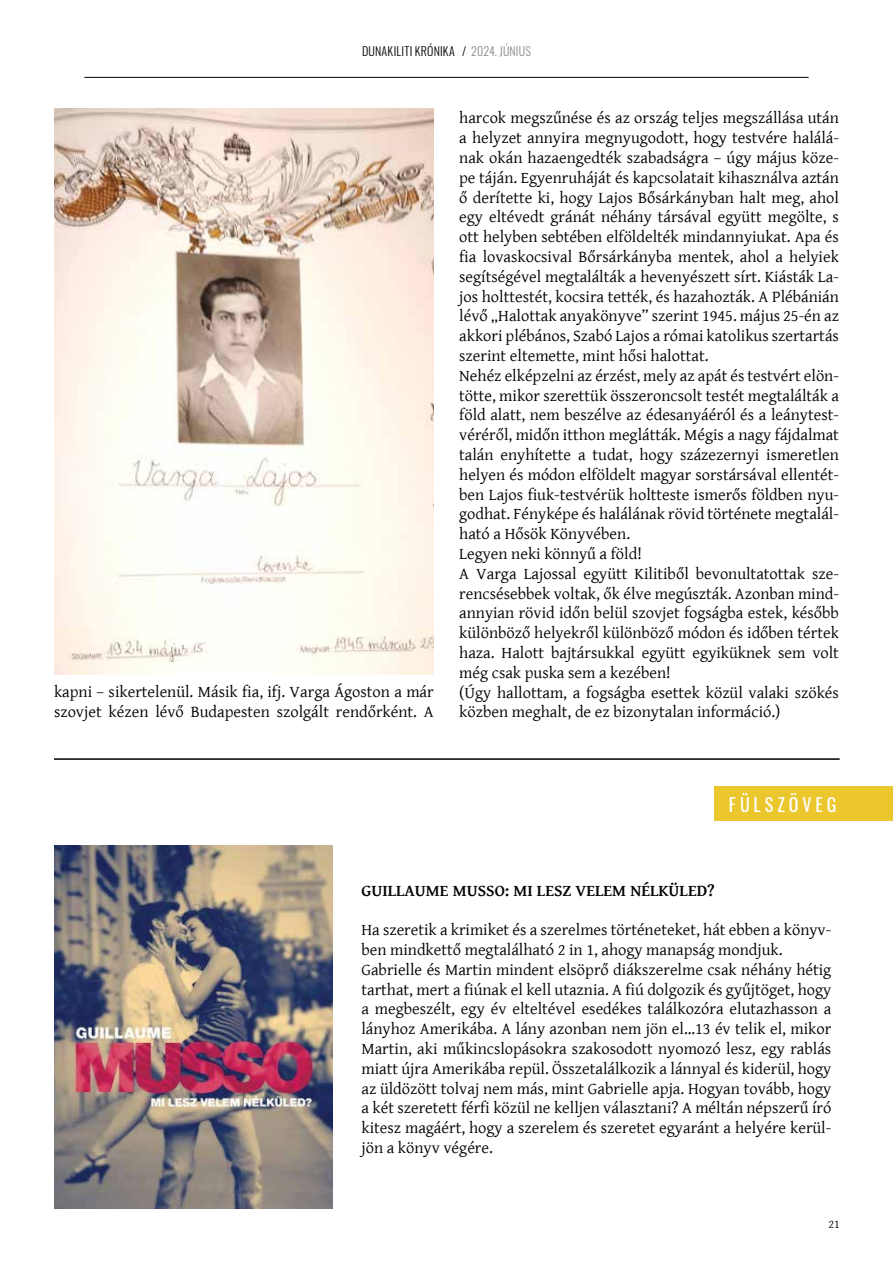
<style>
.page{position:relative;width:893px;height:1263px;background:#fff}
.page>*{position:absolute;margin:0;border:0;box-sizing:border-box;transform-origin:0 0}
.t1{font:18px "Oswald";letter-spacing:.22em;color:#fff}
.t2{font:16.5px/19.8px "Gentium Basic";color:#000}
.t3{font:700 16.5px "Gentium Basic";color:#000}
.t4{font:300 12px "Oswald";letter-spacing:.015em;color:#000}
.t5{font:12px "Gentium Basic";color:#000}
.s1{color:#878787}
</style>
<div class="page">
<hr style="left:84px;top:77px;width:725px;height:1px;background:#000">
<div style="left:714px;top:786px;width:179px;height:34px;background:#ebc62d"></div>
<img style="left:54px;top:845px;width:278px;height:364px">
<img style="left:54px;top:109px;width:380px;height:565px">
<hr style="left:54px;top:758px;width:786px;height:2px;background:#000">
<p class="t4" style="left:362px;top:40px;width:170px">DUNAKILITI KRÓNIKA / <span class="s1">2024. JÚNIUS</span></p>
<p class="t2" style="left:54px;top:681px;width:381px">kapni – sikertelenül. Másik fia, ifj. Varga Ágoston a már szovjet kézen lévő Budapesten szolgált rendőrként. A</p>
<p class="t2" style="left:459px;top:108px;width:381px">harcok megszűnése és az ország teljes megszállása után a helyzet annyira megnyugodott, hogy testvére halálá&shy;nak okán hazaengedték szabadságra – úgy május köze&shy;pe táján. Egyenruháját és kapcsolatait kihasználva aztán ő derítette ki, hogy Lajos Bősárkányban halt meg, ahol egy eltévedt gránát néhány társával együtt megölte, s ott helyben sebtében elföldelték mindannyiukat. Apa és fia lovaskocsival Bőrsárkányba mentek, ahol a helyiek segítségével megtalálták a hevenyészett sírt. Kiásták La&shy;jos holttestét, kocsira tették, és hazahozták. A Plébánián lévő „Halottak anyakönyve” szerint 1945. május 25-én az akkori plébános, Szabó Lajos a római katolikus szertartás szerint eltemette, mint hősi halottat.<br>Nehéz elképzelni az érzést, mely az apát és testvért elön&shy;tötte, mikor szerettük összeroncsolt testét megtalálták a föld alatt, nem beszélve az édesanyáéról és a leánytest&shy;véréről, midőn itthon meglátták. Mégis a nagy fájdalmat talán enyhítette a tudat, hogy százezernyi ismeretlen helyen és módon elföldelt magyar sorstársával ellentét&shy;ben Lajos fiuk-testvérük holtteste ismerős földben nyu&shy;godhat. Fényképe és halálának rövid története megtalál&shy;ható a Hősök Könyvében.<br>Legyen neki könnyű a föld!<br>A Varga Lajossal együtt Kilitiből bevonultatottak sze&shy;rencsésebbek voltak, ők élve megúszták. Azonban mind&shy;annyian rövid időn belül szovjet fogságba estek, később különböző helyekről különböző módon és időben tértek haza. Halott bajtársukkal együtt egyiküknek sem volt még csak puska sem a kezében!<br>(Úgy hallottam, a fogságba esettek közül valaki szökés közben meghalt, de ez bizonytalan információ.)</p>
<p class="t1" style="left:729px;top:788px;width:109px">FÜLSZÖVEG</p>
<p class="t3" style="left:361px;top:878px;width:355px">GUILLAUME MUSSO: MI LESZ VELEM NÉLKÜLED?</p>
<p class="t2" style="left:361px;top:919px;width:471px">Ha szeretik a krimiket és a szerelmes történeteket, hát ebben a könyv&shy;ben mindkettő megtalálható 2 in 1, ahogy manapság mondjuk.<br>Gabrielle és Martin mindent elsöprő diákszerelme csak néhány hétig tarthat, mert a fiúnak el kell utaznia. A fiú dolgozik és gyűjtöget, hogy a megbeszélt, egy év elteltével esedékes találkozóra elutazhasson a lányhoz Amerikába. A lány azonban nem jön el…13 év telik el, mikor Martin, aki műkincslopásokra szakosodott nyomozó lesz, egy rablás miatt újra Amerikába repül. Összetalálkozik a lánnyal és kiderül, hogy az üldözött tolvaj nem más, mint Gabrielle apja. Hogyan tovább, hogy a két szeretett férfi közül ne kelljen választani? A méltán népszerű író kitesz magáért, hogy a szerelem és szeretet egyaránt a helyére kerül&shy;jön a könyv végére.</p>
<p class="t5" style="left:828px;top:1215px;width:13px">21</p>
</div>
